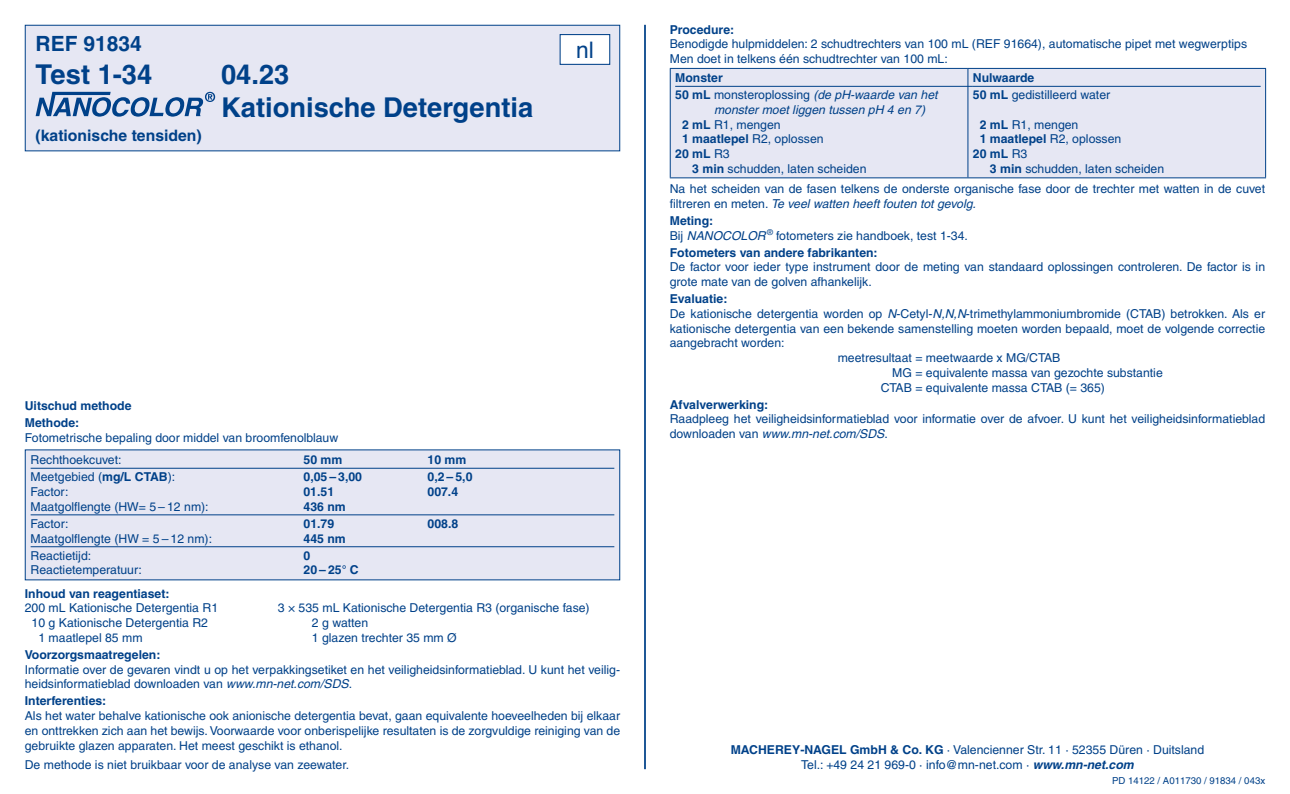
<style>
.page{position:relative;width:1290px;height:794px;background:#fff}
.page>*{position:absolute;margin:0;border:0;box-sizing:border-box;transform-origin:0 0}
.t1{font:700 27.3px/32.9px "Helvetica LT Pro";color:#004189}
.t2{font:22.75px "Helvetica";color:#004189}
.t3{font:700 21px "Helvetica LT Pro";color:#004189}
.t4{font:700 15.75px "Helvetica LT Pro";color:#004189}
.t5{font:12.25px/14.7px "Helvetica LT Pro";color:#004189}
.t6{font:700 12.25px/17.2px "Helvetica LT Pro";color:#004189}
.t7{font:italic 12.25px/17.2px "Helvetica LT Pro";color:#004189}
.t8{font:9.62px "Helvetica LT Pro";color:#004189}
.s1{font-weight:700}
.s2{font-style:italic}
.s3{font-weight:700;font-style:normal}
.s4{font-style:normal}
.s5{font-weight:400}
.s6{font-weight:700;font-style:italic}
</style>
<div class="page">
<hr style="left:644px;top:25px;width:2px;height:744px;background:#004189">
<div style="left:25px;top:25px;width:595px;height:126px;background:#e6e7f3"></div>
<svg style="left:36px;top:92px;width:179px;height:25px"></svg>
<div style="left:25px;top:25px;width:595px;height:126px;border:1px solid #004189"></div>
<div style="left:560px;top:35px;width:50px;height:29px;background:#fff"></div>
<div style="left:560px;top:34px;width:50px;height:31px;border:1px solid #004189"></div>
<div style="left:25px;top:450px;width:595px;height:130px;background:#e6e7f3"></div>
<hr style="left:31px;top:468px;width:583px;height:1px;background:#004189">
<hr style="left:31px;top:514px;width:583px;height:1px;background:#004189">
<hr style="left:31px;top:546px;width:583px;height:1px;background:#004189">
<div style="left:671px;top:69px;width:594px;height:108px;background:#e6e7f3"></div>
<hr style="left:670px;top:68px;width:298px;height:1px;background:#004189">
<hr style="left:670px;top:69px;width:1px;height:108px;background:#004189">
<hr style="left:968px;top:68px;width:298px;height:1px;background:#004189">
<hr style="left:967px;top:69px;width:1px;height:108px;background:#004189">
<hr style="left:1265px;top:69px;width:1px;height:108px;background:#004189">
<hr style="left:670px;top:177px;width:298px;height:1px;background:#004189">
<hr style="left:968px;top:177px;width:298px;height:1px;background:#004189">
<hr style="left:675px;top:86px;width:298px;height:1px;background:#004189">
<hr style="left:973px;top:86px;width:287px;height:1px;background:#004189">
<h3 class="t3" style="left:36px;top:30px;width:108px">REF 91834</h3>
<h1 class="t1" style="left:36px;top:58px;width:118px">Test 1‑34</h1>
<h1 class="t1" style="left:221px;top:58px;width:314px">04.23<br>Kationische Detergentia</h1>
<p class="t4" style="left:36px;top:125px;width:168px">(kationische tensiden)</p>
<h2 class="t2" style="left:576px;top:32px;width:19px">nl</h2>
<p class="t6" style="left:25px;top:397px;width:108px">Uitschud methode<br>Methode:</p>
<p class="t5" style="left:31px;top:427px;width:309px;line-height:22.1px;text-indent:-6px">Fotometrische bepaling door middel van broomfenolblauw<br>Rechthoekcuvet:</p>
<p class="t6" style="left:303px;top:451px;width:40px">50 mm</p>
<p class="t6" style="left:427px;top:451px;width:40px">10 mm</p>
<p class="t5" style="left:31px;top:469px;width:146px">Meetgebied (<span class="s1">mg/L CTAB</span>):</p>
<p class="t6" style="left:303px;top:468px;width:60px">0,05 – 3,00</p>
<p class="t6" style="left:427px;top:468px;width:46px">0,2 – 5,0</p>
<p class="t5" style="left:31px;top:484px;width:39px">Factor:</p>
<p class="t6" style="left:303px;top:483px;width:32px">01.51</p>
<p class="t6" style="left:427px;top:483px;width:32px">007.4</p>
<p class="t5" style="left:31px;top:499px;width:180px">Maatgolflengte (HW= 5 – 12 nm):</p>
<p class="t6" style="left:303px;top:498px;width:44px">436 nm</p>
<p class="t5" style="left:31px;top:516px;width:39px">Factor:</p>
<p class="t6" style="left:303px;top:515px;width:32px">01.79</p>
<p class="t6" style="left:427px;top:515px;width:32px">008.8</p>
<p class="t5" style="left:31px;top:531px;width:183px">Maatgolflengte (HW = 5 – 12 nm):</p>
<p class="t6" style="left:303px;top:530px;width:44px">445 nm</p>
<p class="t5" style="left:31px;top:548px;width:62px">Reactietijd:</p>
<p class="t6" style="left:303px;top:547px;width:8px">0</p>
<p class="t5" style="left:31px;top:563px;width:113px">Reactietemperatuur:</p>
<p class="t6" style="left:303px;top:561px;width:57px">20 – 25° C</p>
<p class="t6" style="left:25px;top:584px;width:146px">Inhoud van reagentiaset:</p>
<p class="t5" style="left:25px;top:600px;width:195px">200 mL Kationische Detergentia R1</p>
<p class="t5" style="left:278px;top:600px;width:313px">3 × 535 mL Kationische Detergentia R3 (organische fase)</p>
<p class="t5" style="left:32px;top:615px;width:178px">10 g Kationische Detergentia R2</p>
<p class="t5" style="left:312px;top:615px;width:58px">2 g watten</p>
<p class="t5" style="left:38px;top:630px;width:106px">1 maatlepel 85 mm</p>
<p class="t5" style="left:312px;top:630px;width:146px">1 glazen trechter 35 mm Ø</p>
<p class="t6" style="left:25px;top:646px;width:137px">Voorzorgsmaatregelen:</p>
<p class="t5" style="left:25px;top:662px;width:597px">Informatie over de gevaren vindt u op het verpakkingsetiket en het veiligheidsinformatieblad. U kunt het veilig‑ heidsinformatieblad downloaden van <span class="s2">www.mn-net.com/SDS</span>.</p>
<p class="t6" style="left:25px;top:692px;width:83px">Interferenties:</p>
<p class="t5" style="left:25px;top:708px;width:597px;text-align:justify">Als het water behalve kationische ook anionische detergentia bevat, gaan equivalente hoeveelheden bij elkaar en onttrekken zich aan het bewijs. Voorwaarde voor onberispelijke resultaten is de zorgvuldige reiniging van de gebruikte glazen apparaten. Het meest geschikt is ethanol.</p>
<p class="t5" style="left:25px;top:757px;width:326px">De methode is niet bruikbaar voor de analyse van zeewater.</p>
<p class="t6" style="left:670px;top:21px;width:66px">Procedure:</p>
<p class="t5" style="left:670px;top:37px;width:579px">Benodigde hulpmiddelen: 2 schudtrechters van 100 mL (REF 91664), automatische pipet met wegwerptips<br>Men doet in telkens één schudtrechter van 100 mL:</p>
<p class="t7" style="left:675px;top:69px;width:264px"><span class="s3">Monster<br>50 mL</span> <span class="s4">monsteroplossing</span> (de pH-waarde van het</p>
<p class="t7" style="left:714px;top:101px;width:213px">monster moet liggen tussen pH 4 en 7)</p>
<p class="t5" style="left:682px;top:117px;width:100px"><span class="s1">2 mL</span> R1, mengen</p>
<p class="t5" style="left:682px;top:132px;width:143px"><span class="s1">1 maatlepel</span> R2, oplossen</p>
<p class="t6" style="left:675px;top:145px;width:56px">20 mL <span class="s5">R3</span></p>
<p class="t5" style="left:692px;top:161px;width:176px"><span class="s1">3 min</span> schudden, laten scheiden</p>
<p class="t5" style="left:973px;top:69px;width:139px;line-height:17.2px"><span class="s1">Nulwaarde<br>50 mL</span> gedistilleerd water</p>
<p class="t5" style="left:980px;top:117px;width:100px"><span class="s1">2 mL</span> R1, mengen</p>
<p class="t5" style="left:980px;top:132px;width:143px"><span class="s1">1 maatlepel</span> R2, oplossen</p>
<p class="t6" style="left:973px;top:145px;width:56px">20 mL <span class="s5">R3</span></p>
<p class="t5" style="left:990px;top:161px;width:176px"><span class="s1">3 min</span> schudden, laten scheiden</p>
<p class="t5" style="left:670px;top:181px;width:597px">Na het scheiden van de fasen telkens de onderste organische fase door de trechter met watten in de cuvet filtreren en meten. <span class="s2">Te veel watten heeft fouten tot gevolg.</span></p>
<p class="t5" style="left:670px;top:213px;width:300px"><span class="s1">Meting:<br></span>Bij <span class="s2">NANOCOLOR</span> <sup>®</sup> fotometers zie handboek, test 1‑34.</p>
<p class="t6" style="left:670px;top:244px;width:209px">Fotometers van andere fabrikanten:</p>
<p class="t5" style="left:670px;top:260px;width:597px">De factor voor ieder type instrument door de meting van standaard oplossingen controleren. De factor is in grote mate van de golven afhankelijk.</p>
<p class="t6" style="left:670px;top:290px;width:59px">Evaluatie:</p>
<p class="t5" style="left:670px;top:306px;width:597px">De kationische detergentia worden op <span class="s2">N</span>-Cetyl-<span class="s2">N,N,N</span>-trimethylammoniumbromide (CTAB) betrokken. Als er</p>
<p class="t5" style="left:670px;top:321px;width:597px">kationische detergentia van een bekende samenstelling moeten worden bepaald, moet de volgende correctie</p>
<p class="t5" style="left:670px;top:336px;width:116px">aangebracht worden:</p>
<p class="t5" style="left:838px;top:350px;width:224px">meetresultaat = meetwaarde x MG/CTAB</p>
<p class="t5" style="left:892px;top:365px;width:272px">MG = equivalente massa van gezochte substantie</p>
<p class="t5" style="left:881px;top:380px;width:226px">CTAB = equivalente massa CTAB (= 365)</p>
<p class="t6" style="left:670px;top:396px;width:100px">Afvalverwerking:</p>
<p class="t5" style="left:670px;top:412px;width:597px">Raadpleeg het veiligheidsinformatieblad voor informatie over de afvoer. U kunt het veiligheidsinformatieblad downloaden van <span class="s2">www.mn-net.com/SDS</span>.</p>
<p class="t5" style="left:731px;top:743px;width:475px;text-align:center"><span class="s1">MACHEREY‑NAGEL GmbH &amp; Co. KG</span> · Valencienner Str. 11 · 52355 Düren · Duitsland<br>Tel.: +49 24 21 969‑0 · info@mn-net.com · <span class="s6">www.mn-net.com</span></p>
<p class="t8" style="left:1112px;top:774px;width:155px">PD 14122 / A011730 / 91834 / 043x</p>
</div>
